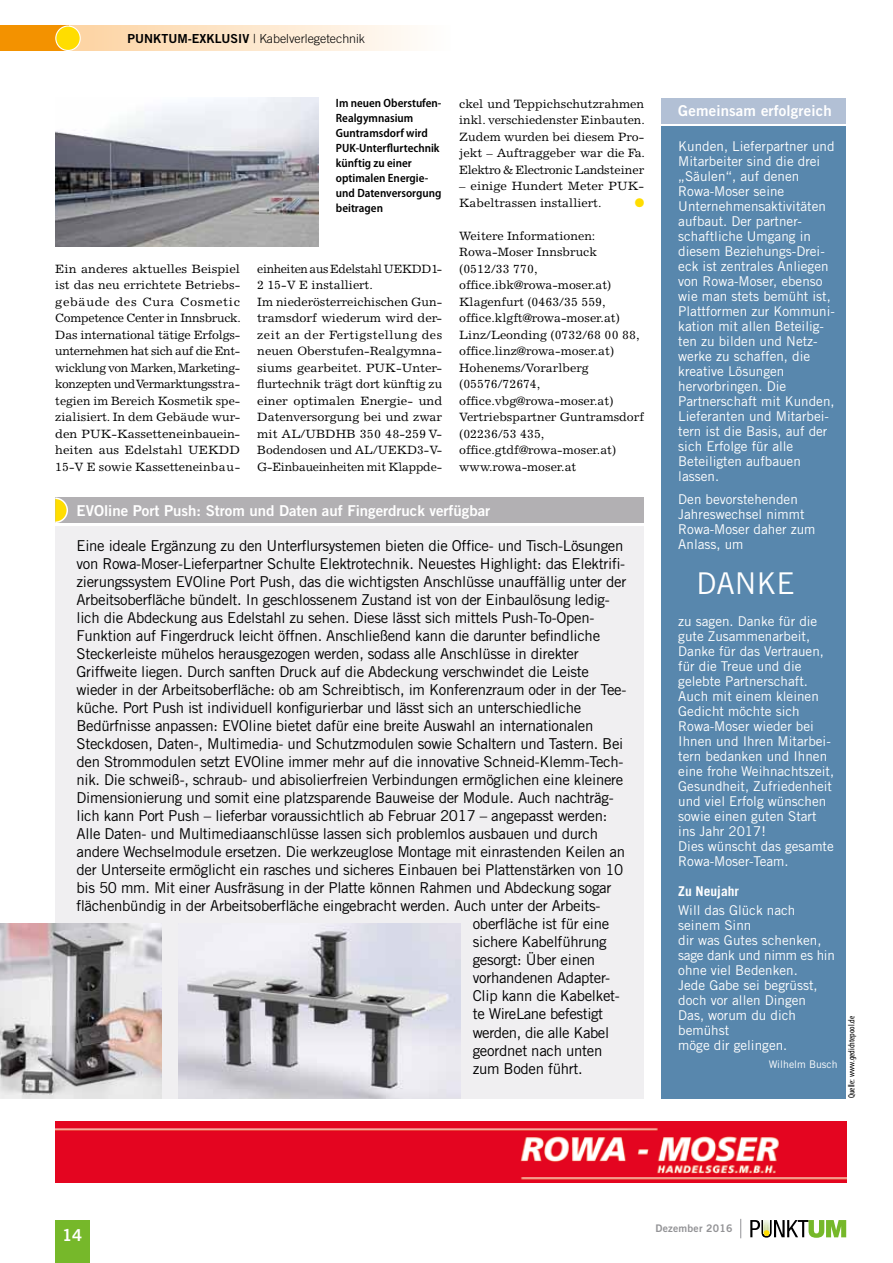
<style>
.page{position:relative;width:893px;height:1263px;background:#fff}
.page>*{position:absolute;margin:0;border:0;box-sizing:border-box;transform-origin:0 0}
.t1{font:30px "Trade Gothic LT Std";color:#fff}
.t2{font:16.5px "Trade Gothic LT Std Bd 2";color:#fff}
.t3{font:15px "Trade Gothic LT Std";letter-spacing:-.02em;color:#000}
.t4{font:15px "Trade Gothic LT Std Bd 2";color:#fff}
.t5{font:13.5px/15px "Trade Gothic LT Std";color:#fff}
.t6{font:700 13.5px "Trade Gothic LT Std";color:#fff}
.t7{font:300 12.45px "Trade Gothic LT Std";color:#000}
.t8{font:12.45px "Trade Gothic LT Std Bd 2";color:#000}
.t9{font:12.45px "Zapf Dingbats Std";color:#fd0}
.t10{font:12.15px/16.5px "Excelsior LT Std";color:#000}
.t11{font:12.15px/16.5px "Excelsior LT Std";color:#000;text-align:justify;scale:1.06 1}
.t12{font:12.15px/16.5px "Excelsior LT Std";color:#000;text-align:justify;scale:1.04 1}
.t13{font:600 semi-condensed 12px/15px "Myriad Pro";color:#000}
.t14{font:10.5px "Trade Gothic LT Std Bd 2";letter-spacing:.02em;color:#939396}
.t15{font:10.5px "Trade Gothic LT Std";color:#fff}
.t16{font:condensed 9px "Myriad Pro";color:#000}
.s1{font-family:"Trade Gothic LT Std Bd 2";font-weight:400}
</style>
<div class="page">
<div style="left:55px;top:1220px;width:34px;height:43px;background:#76b82a"></div>
<div style="left:68px;top:26px;width:383px;height:25px;background:linear-gradient(to right,#fdd4a3,#fefdfc)"></div>
<div style="left:0;top:26px;width:68px;height:25px;background:#f39200"></div>
<div style="left:56px;top:26px;width:24px;height:24px;background:#fd0;border-radius:50%"></div>
<div style="left:55px;top:26px;width:26px;height:25px;border:1px solid #fff;border-radius:50%"></div>
<svg style="left:750px;top:1220px;width:96px;height:18px"></svg>
<svg style="left:740px;top:1219px;width:1px;height:19px"></svg>
<div style="left:661px;top:126px;width:185px;height:972px;background:#5887ad"></div>
<div style="left:661px;top:98px;width:185px;height:25px;background:#b2c0d5"></div>
<img style="left:55px;top:1121px;width:791px;height:61px">
<div style="left:55px;top:526px;width:589px;height:573px;background:#f0eff1"></div>
<div style="left:55px;top:497px;width:589px;height:26px;background:#b2b0b3"></div>
<svg style="left:55px;top:497px;width:13px;height:26px"></svg>
<img style="left:55px;top:98px;width:264px;height:149px">
<img style="left:0;top:924px;width:162px;height:174px">
<img style="left:179px;top:924px;width:281px;height:174px">
<p class="t8" style="left:128px;top:31px;width:10px">PUNKTUM</p>
<p class="t7" style="left:188px;top:31px;width:179px"><span class="s1">-Exklusiv</span> | Kabelverlegetechnik</p>
<p class="t13" style="left:336px;top:95px;width:107px">Im neuen Oberstufen-<br>Realgymnasium<br>Guntramsdorf wird<br>PUK-Unterflurtechnik künftig zu einer optimalen Energie&shy;und Datenversorgung beitragen</p>
<p class="t11" style="left:55px;top:261px;width:177px">Ein anderes aktuelles Beispiel ist das neu errichtete Betriebs&shy;gebäude des Cura Cosmetic Competence Center in Innsbruck.<br>Das international tätige Erfolgs&shy;unternehmen hat sich auf die Ent&shy;wicklung von Marken, Marketing&shy;konzepten und Vermarktungsstra&shy;tegien im Bereich Kosmetik spe&shy;zialisiert. In dem Gebäude wur&shy;den PUK-Kassetteneinbauein&shy;heiten aus Edelstahl UEKDD 15-V E sowie Kassetteneinbau-</p>
<p class="t10" style="left:257px;top:261px;width:186px">einheiten aus Edelstahl UEKDD1-<br>2 15-V E installiert.<br>Im niederösterreichischen Gun&shy;tramsdorf wiederum wird der&shy;zeit an der Fertigstellung des neuen Oberstufen-Realgymna&shy;siums gearbeitet. PUK-Unter&shy;flurtechnik trägt dort künftig zu einer optimalen Energie- und<br>Datenversorgung bei und zwar mit AL/UBDHB 350 48-259 V-<br>Bodendosen und AL/UEKD3-V-<br>G-Einbaueinheiten mit Klappde-</p>
<p class="t12" style="left:459px;top:96px;width:180px">ckel und Teppichschutzrahmen inkl. verschiedenster Einbauten.<br>Zudem wurden bei diesem Pro&shy;jekt – Auftraggeber war die Fa.<br>Elektro &amp; Electronic Landsteiner</p>
<p class="t11" style="left:459px;top:178px;width:176px">– einige Hundert Meter PUK-<br>Kabeltrassen installiert.</p>
<p class="t9" style="left:635px;top:197px;width:11px">●</p>
<p class="t10" style="left:459px;top:228px;width:186px">Weitere Informationen:<br>Rowa-Moser Innsbruck (0512/33 770, office.ibk@rowa-moser.at)<br>Klagenfurt (0463/35 559, office.klgft@rowa-moser.at)<br>Linz/Leonding (0732/68 00 88, office.linz@rowa-moser.at)<br>Hohenems/Vorarlberg (05576/72674, office.vbg@rowa-moser.at)<br>Vertriebspartner Guntramsdorf (02236/53 435, office.gtdf@rowa-moser.at) www.rowa-moser.at</p>
<p class="t4" style="left:77px;top:501px;width:415px">EVOline Port Push: Strom und Daten auf Fingerdruck verfügbar</p>
<p class="t3" style="left:77px;top:537px;width:548px">Eine ideale Ergänzung zu den Unterflursystemen bieten die Office- und Tisch-Lösungen</p>
<p class="t3" style="left:77px;top:555px;width:550px">von Rowa-Moser-Lieferpartner Schulte Elektrotechnik. Neuestes Highlight: das Elektrifi-</p>
<p class="t3" style="left:77px;top:573px;width:551px">zierungssystem EVOline Port Push, das die wichtigsten Anschlüsse unauffällig unter der</p>
<p class="t3" style="left:77px;top:591px;width:535px">Arbeitsoberfläche bündelt. I n geschlossenem Zustand ist von der E inbaulösung ledig-</p>
<p class="t3" style="left:77px;top:609px;width:519px">lich die Abdeckung aus Edelstahl zu sehen. Diese lässt sich mittels Push-To-Open-</p>
<p class="t3" style="left:77px;top:627px;width:525px">Funktion auf Fingerdruck leicht öffnen. Anschließend kann die darunter befindliche</p>
<p class="t3" style="left:77px;top:645px;width:504px">Steckerleiste mühelos herausgezogen werden, sodass alle Anschlüsse in direkter</p>
<p class="t3" style="left:77px;top:663px;width:514px">Griffweite liegen. Durch sanften Druck auf die Abdeckung verschwindet die Leiste</p>
<p class="t3" style="left:77px;top:681px;width:551px">wieder in der Arbeitsoberfläche: ob am Schreibtisch, im Konferenzraum oder in der Tee-</p>
<p class="t3" style="left:77px;top:699px;width:506px">küche. Port Push ist individuell konfigurierbar und lässt sich an unterschiedliche</p>
<p class="t3" style="left:77px;top:717px;width:518px">Bedürfnisse anpassen: EVOline bietet dafür eine breite Auswahl an internationalen</p>
<p class="t3" style="left:77px;top:735px;width:548px">Steckdosen, Daten-, M ultimedia- und Schutzmodulen sowie Schaltern und Tastern. Bei</p>
<p class="t3" style="left:77px;top:753px;width:548px">den Strommodulen setzt EVOline immer mehr auf die innovative Schneid-Klemm-Tech-</p>
<p class="t3" style="left:77px;top:771px;width:548px">nik. Die schweiß-, schraub- und abisolierfreien Verbindungen ermöglichen eine kleinere</p>
<p class="t3" style="left:77px;top:789px;width:539px">Dimensionierung und somit eine platzsparende Bauweise der Module. Auch nachträg-</p>
<p class="t3" style="left:77px;top:807px;width:532px">lich kann Port Push – lieferbar voraussichtlich ab Februar 2017 – angepasst werden:</p>
<p class="t3" style="left:77px;top:825px;width:523px">Alle Daten- und M ultimediaanschlüsse lassen sich problemlos ausbauen und durch</p>
<p class="t3" style="left:77px;top:843px;width:550px">andere Wechselmodule ersetzen. Die werkzeuglose Montage mit einrastenden Keilen an</p>
<p class="t3" style="left:77px;top:861px;width:548px">der U nterseite ermöglicht ein rasches und sicheres E inbauen bei Plattenstärken von 10</p>
<p class="t3" style="left:77px;top:879px;width:536px">bis 50 mm. M it einer Ausfräsung in der Platte können Rahmen und Abdeckung sogar</p>
<p class="t3" style="left:77px;top:897px;width:524px">flächenbündig in der Arbeitsoberfläche eingebracht werden. Auch unter der Arbeits-</p>
<p class="t3" style="left:473px;top:915px;width:138px">oberfläche ist für eine</p>
<p class="t3" style="left:473px;top:933px;width:135px">sichere Kabelführung</p>
<p class="t3" style="left:473px;top:951px;width:124px">gesorgt: Ü ber einen</p>
<p class="t3" style="left:473px;top:969px;width:139px">vorhandenen Adapter-</p>
<p class="t3" style="left:473px;top:987px;width:149px">Clip kann die Kabelket-</p>
<p class="t3" style="left:473px;top:1005px;width:132px">te WireLane befestigt</p>
<p class="t3" style="left:473px;top:1023px;width:138px">werden, die alle Kabel</p>
<p class="t3" style="left:473px;top:1041px;width:131px">geordnet nach unten</p>
<p class="t3" style="left:473px;top:1059px;width:112px">zum Boden führt.</p>
<p class="t4" style="left:678px;top:101px;width:155px">Gemeinsam erfolgreich</p>
<p class="t5" style="left:678px;top:138px;width:158px">Kunden, Lieferpartner und<br>M itarbeiter sind die drei „Säulen“, auf denen<br>Rowa-M oser seine<br>U nternehmensaktivitäten aufbaut. Der partner&shy;schaftliche U mgang in diesem Beziehungs-Drei&shy;eck ist zentrales Anliegen von Rowa-M oser, ebenso wie man stets bemüht ist,<br>Plattformen zur Kommuni&shy;kation mit allen Beteilig&shy;ten zu bilden und Netz&shy;werke zu schaffen, die kreative Lösungen hervorbringen. Die<br>Partnerschaft mit Kunden,<br>Lieferanten und M itarbei&shy;tern ist die Basis, auf der sich Erfolge für alle<br>Beteiligten aufbauen lassen.</p>
<p class="t5" style="left:678px;top:492px;width:139px">Den bevorstehenden<br>Jahreswechsel nimmt<br>Rowa-Moser daher zum<br>Anlass, um</p>
<h1 class="t1" style="left:696px;top:565px;width:41px">DANKE</h1>
<p class="t5" style="left:678px;top:613px;width:157px">zu sagen. Danke für die gute Zusammenarbeit,<br>Danke für das Vertrauen, für die Treue und die gelebte Partnerschaft.<br>Auch mit einem kleinen<br>Gedicht möchte sich<br>Rowa-M oser wieder bei<br>I hnen und I hren M itarbei&shy;tern bedanken und I hnen eine frohe Weihnachtszeit,<br>Gesundheit, Zufriedenheit und viel Erfolg wünschen sowie einen guten Start ins Jahr 2017!<br>Dies wünscht das gesamte<br>R owa-M oser-Team.</p>
<p class="t6" style="left:678px;top:882px;width:62px">Zu Neujahr</p>
<p class="t5" style="left:678px;top:902px;width:158px">Will das Glück nach seinem Sinn<br>dir was Gutes schenken, sage dank und nimm es hin ohne viel Bedenken.<br>Jede Gabe sei begrüsst, doch vor allen Dingen<br>Das, worum du dich bemühst<br>möge dir gelingen.</p>
<p class="t15" style="left:769px;top:1058px;width:70px">Wilhelm Busch</p>
<p class="t16" style="left:846px;top:1098px;width:84px;rotate:-90deg">Quelle: www.gedichtepool.de</p>
<p class="t2" style="left:62px;top:1224px;width:22px">14</p>
<p class="t14" style="left:655px;top:1222px;width:78px">Dezember 2016</p>
</div>
